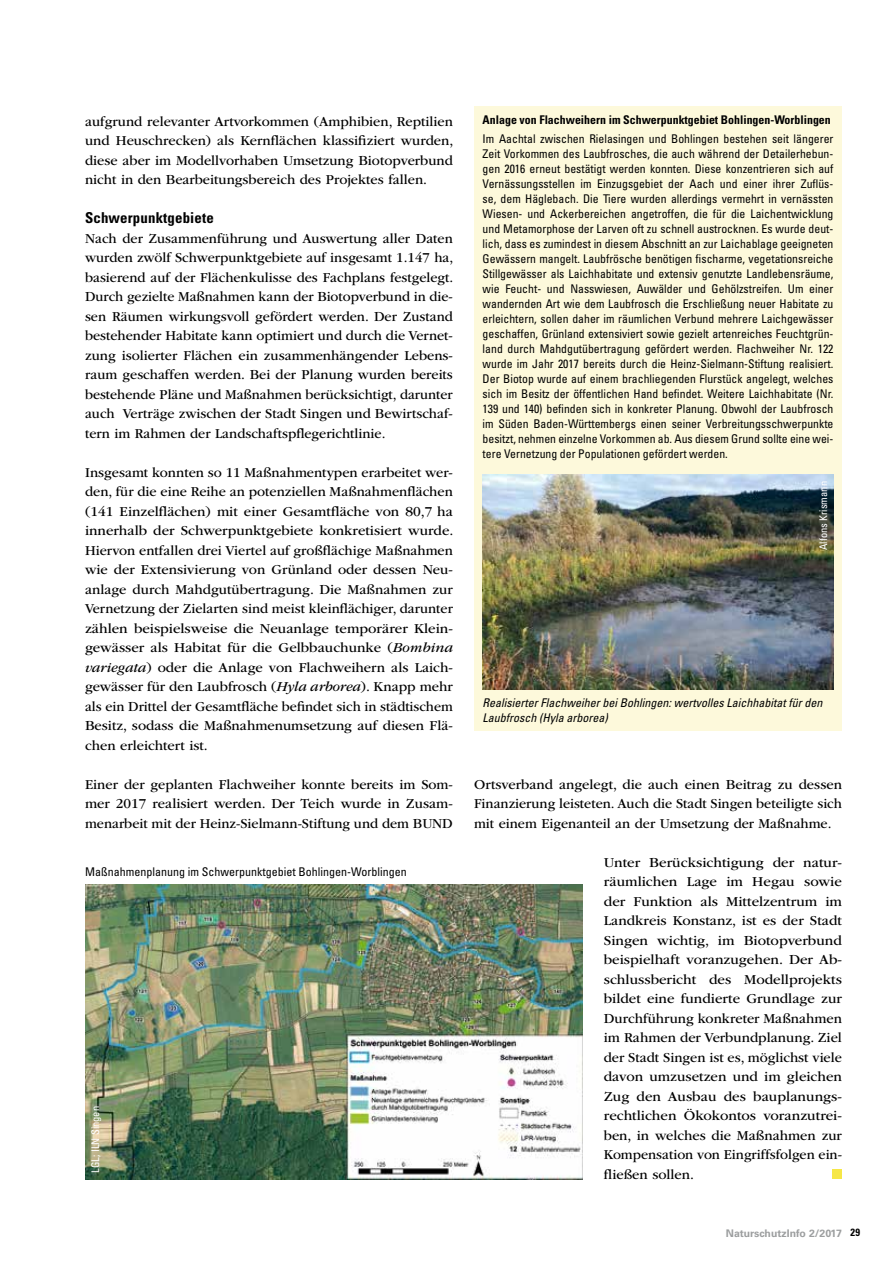
<style>
.page{position:relative;width:893px;height:1263px;background:#fff}
.page>*{position:absolute;margin:0;border:0;box-sizing:border-box;transform-origin:0 0}
.t1{font:700 condensed 15px "Univers LT Std";letter-spacing:.01em;color:#000}
.t2{font:14.25px/19.5px "ITC Garamond Std";color:#000;text-align:justify}
.t3{font:condensed 12px/15px "Univers LT Std";color:#000;text-align:justify}
.t4{font:italic condensed 12px/15px "Univers LT Std";color:#000}
.t5{font:700 condensed 12px "Univers LT Std";color:#000}
.t6{font:condensed 10.5px "Univers LT Std";color:#fff}
.t7{font:700 10.5px "Univers LT";color:#9c9e9f}
.s1{font-style:italic}
.s2{font-family:"Univers LT Std";font-stretch:condensed;color:#000}
</style>
<div class="page">
<div style="left:832px;top:1169px;width:10px;height:10px;background:#f6e747"></div>
<div style="left:474px;top:106px;width:368px;height:624px;background:#fdf9db"></div>
<img style="left:483px;top:475px;width:350px;height:215px">
<img style="left:85px;top:884px;width:498px;height:295px">
<p class="t5" style="left:483px;top:112px;width:350px">Anlage von Flachweihern im Schwerpunktgebiet Bohlingen-Worblingen</p>
<p class="t3" style="left:483px;top:131px;width:352px">Im Aachtal zwischen Rielasingen und Bohlingen bestehen seit längerer Zeit Vorkommen des Laubfrosches, die auch während der Detailerhebun&shy;gen 2016 erneut bestätigt werden konnten. Diese konzentrieren sich auf Vernässungsstellen im Einzugsgebiet der Aach und einer ihrer Zuflüs&shy;se, dem Häglebach. Die Tiere wurden allerdings vermehrt in vernässten Wiesen- und Ackerbereichen angetroffen, die für die Laichentwicklung und Metamorphose der Larven oft zu schnell austrocknen. Es wurde deut&shy;lich, dass es zumindest in diesem Abschnitt an zur Laichablage geeigneten Gewässern mangelt. Laubfrösche benötigen fischarme, vegetationsreiche Stillgewässer als Laichhabitate und extensiv genutzte Landlebensräume, wie Feucht- und Nasswiesen, Auwälder und Gehölzstreifen. Um einer wandernden Art wie dem Laubfrosch die Erschließung neuer Habitate zu erleichtern, sollen daher im räumlichen Verbund mehrere Laichgewässer geschaffen, Grünland extensiviert sowie gezielt artenreiches Feuchtgrün&shy;land durch Mahdgutübertragung gefördert werden. Flachweiher Nr. 122 wurde im Jahr 2017 bereits durch die Heinz-Sielmann-Stiftung realisiert.<br>Der Biotop wurde auf einem brachliegenden Flurstück angelegt, welches sich im Besitz der öffentlichen Hand befindet. Weitere Laichhabitate (Nr.<br>139 und 140) befinden sich in konkreter Planung. Obwohl der Laubfrosch im Süden Baden-Württembergs einen seiner Verbreitungsschwerpunkte besitzt, nehmen einzelne Vorkommen ab. Aus diesem Grund sollte eine wei&shy;tere Vernetzung der Populationen gefördert werden.</p>
<p class="t2" style="left:85px;top:112px;width:370px">aufgrund relevanter Artvorkommen (Amphibien, Reptilien und Heuschrecken) als Kernflächen klassifiziert wurden, diese aber im Modellvorhaben Umsetzung Biotopverbund nicht in den Bearbeitungsbereich des Projektes fallen.</p>
<p class="t1" style="left:85px;top:209px;width:130px">Schwerpunktgebiete</p>
<p class="t2" style="left:85px;top:229px;width:370px">Nach der Zusammenführung und Auswertung aller Daten wurden zwölf Schwerpunktgebiete auf insgesamt 1.147 ha, basierend auf der Flächenkulisse des Fachplans festgelegt.<br>Durch gezielte Maßnahmen kann der Biotopverbund in die&shy;sen Räumen wirkungsvoll gefördert werden. Der Zustand bestehender Habitate kann optimiert und durch die Vernet&shy;zung isolierter Flächen ein zusammenhängender Lebens&shy;raum geschaffen werden. Bei der Planung wurden bereits bestehende Pläne und Maßnahmen berücksichtigt, darunter auch Verträge zwischen der Stadt Singen und Bewirtschaf&shy;tern im Rahmen der Landschaftspflegerichtlinie.</p>
<p class="t2" style="left:85px;top:463px;width:370px">Insgesamt konnten so 11 Maßnahmentypen erarbeitet wer&shy;den, für die eine Reihe an potenziellen Maßnahmenflächen (141 Einzelflächen) mit einer Gesamtfläche von 80,7 ha innerhalb der Schwerpunktgebiete konkretisiert wurde.<br>Hiervon entfallen drei Viertel auf großflächige Maßnahmen wie der Extensivierung von Grünland oder dessen Neu&shy;anlage durch Mahdgutübertragung. Die Maßnahmen zur Vernetzung der Zielarten sind meist kleinflächiger, darunter zählen beispielsweise die Neuanlage temporärer Klein&shy;gewässer als Habitat für die Gelbbauchunke (<span class="s1">Bombina variegata</span>) oder die Anlage von Flachweihern als Laich&shy;gewässer für den Laubfrosch (<span class="s1">Hyla arborea</span>). Knapp mehr als ein Drittel der Gesamtfläche befindet sich in städtischem Besitz, sodass die Maßnahmenumsetzung auf diesen Flä&shy;chen erleichtert ist.</p>
<p class="t2" style="left:85px;top:775px;width:369px">Einer der geplanten Flachweiher konnte bereits im Som&shy;mer 2017 realisiert werden. Der Teich wurde in Zusam&shy;menarbeit mit der Heinz-Sielmann-Stiftung und dem BUND</p>
<p class="t2" style="left:474px;top:775px;width:369px">Ortsverband angelegt, die auch einen Beitrag zu dessen Finanzierung leisteten. Auch die Stadt Singen beteiligte sich mit einem Eigenanteil an der Umsetzung der Maßnahme.</p>
<p class="t2" style="left:604px;top:853px;width:240px">Unter Berücksichtigung der natur&shy;räumlichen Lage im Hegau sowie der Funktion als Mittelzentrum im Landkreis Konstanz, ist es der Stadt Singen wichtig, im Biotopverbund beispielhaft voranzugehen. Der Ab&shy;schlussbericht des Modellprojekts bildet eine fundierte Grundlage zur Durchführung konkreter Maßnahmen im Rahmen der Verbundplanung. Ziel der Stadt Singen ist es, möglichst viele davon umzusetzen und im gleichen Zug den Ausbau des bauplanungs&shy;rechtlichen Ökokontos voranzutrei&shy;ben, in welches die Maßnahmen zur Kompensation von Eingriffsfolgen ein&shy;fließen sollen.</p>
<p class="t6" style="left:817px;top:550px;width:70px;rotate:-90deg">Alfons Krismann</p>
<p class="t4" style="left:483px;top:695px;width:341px">Realisierter Flachweiher bei Bohlingen: wertvolles Laichhabitat für den<br>Laubfrosch (Hyla arborea)</p>
<p class="t3" style="left:85px;top:864px;width:323px">Maßnahmenplanung im Schwerpunktgebiet Bohlingen-Worblingen</p>
<p class="t6" style="left:89px;top:1172px;width:68px;rotate:-90deg">LGL; ILN Singen</p>
<p class="t7" style="left:726px;top:1227px;width:136px">NaturschutzInfo 2/2017 <span class="s2">29</span></p>
</div>
